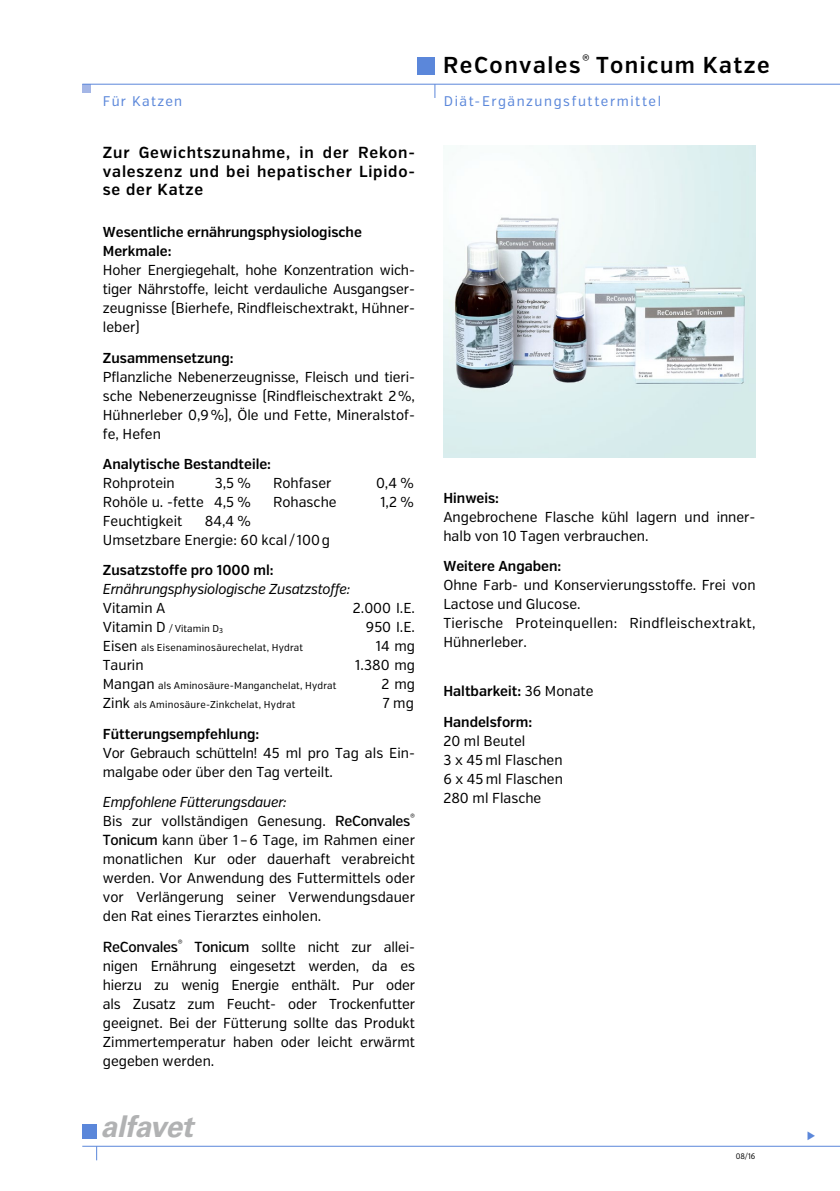
<style>
.page{position:relative;width:840px;height:1191px;background:#fff}
.page>*{position:absolute;margin:0;border:0;box-sizing:border-box;transform-origin:0 0}
.t1{font:italic 700 30px "Univers LT Std";letter-spacing:-.02em;color:#b1b2b3}
.t2{font:600 23px "Verb Cond";letter-spacing:.065em;color:#000}
.t3{font:600 16px/19px "Verb Cond";letter-spacing:.05em;color:#000;text-align:justify}
.t4{font:14.4px/19px "Verb Cond";color:#000}
.t5{font:600 14.4px/19px "Verb Cond";color:#000}
.t6{font:italic 14.4px "Verb Cond";letter-spacing:-.02em;color:#000}
.t7{font:14px "Verb Cond";letter-spacing:.11em;color:#5b87da}
.t8{font:14px "Verb Cond";letter-spacing:.09em;color:#5b87da}
.t9{font:10px "Verb Cond";letter-spacing:.025em;color:#000}
.t10{font:8px "Verb Cond";color:#000;scale:.95 1}
.s1{font-size:14.4px}
.s2{font-size:7px}
.s3{font-style:italic}
.s4{font-weight:500;font-size:14.6px}
.s5{font-weight:400}
</style>
<div class="page">
<img style="left:443px;top:145px;width:312px;height:312px">
<div style="left:82px;top:84px;width:8px;height:8px;background:#a4b6e6"></div>
<hr style="left:82px;top:84px;width:757px;height:1px;background:#5b87da">
<svg style="left:96px;top:1146px;width:1px;height:14px"></svg>
<div style="left:82px;top:1124px;width:15px;height:14px;background:#5b87da"></div>
<hr style="left:82px;top:1145px;width:757px;height:1px;background:#5b87da">
<div style="left:417px;top:57px;width:18px;height:18px;background:#5b87da"></div>
<svg style="left:434px;top:84px;width:1px;height:14px"></svg>
<p class="t8" style="left:103px;top:93px;width:81px">Für Katzen</p>
<p class="t3" style="left:103px;top:143px;width:313px">Zur Gewichtszunahme, in der Rekon&shy;valeszenz und bei hepatischer Lipido&shy;se der Katze</p>
<p class="t5" style="left:103px;top:223px;width:260px">Wesentliche ernährungsphysiologische<br>Merkmale:</p>
<p class="t4" style="left:103px;top:261px;width:313px;text-align:justify">Hoher Energiegehalt, hohe Konzentration wich&shy;tiger Nährstoffe, leicht verdauliche Ausgangser&shy;zeugnisse (Bierhefe, Rindfleischextrakt, Hühner&shy;leber)</p>
<p class="t5" style="left:103px;top:348px;width:132px">Zusammensetzung:</p>
<p class="t4" style="left:103px;top:367px;width:313px;text-align:justify">Pflanzliche Nebenerzeugnisse, Fleisch und tieri&shy;sche Nebenerzeugnisse (Rindfleischextrakt 2%, Hühnerleber 0,9%), Öle und Fette, Mineralstof&shy;fe, Hefen</p>
<p class="t5" style="left:103px;top:455px;width:170px">Analytische Bestandteile:</p>
<p class="t4" style="left:103px;top:474px;width:73px">Rohprotein</p>
<p class="t4" style="left:214px;top:474px;width:38px">3,5 %</p>
<p class="t4" style="left:273px;top:474px;width:60px">Rohfaser</p>
<p class="t4" style="left:376px;top:474px;width:39px">0,4 %</p>
<p class="t4" style="left:103px;top:493px;width:150px">Rohöle u. -fette 4,5 %</p>
<p class="t4" style="left:273px;top:493px;width:65px">Rohasche</p>
<p class="t4" style="left:380px;top:493px;width:35px">1,2 %</p>
<p class="t4" style="left:103px;top:512px;width:81px">Feuchtigkeit</p>
<p class="t4" style="left:103px;top:512px;width:228px;text-indent:102px">84,4 %<br>Umsetzbare Energie: 60 kcal / 100g</p>
<p class="t5" style="left:103px;top:561px;width:172px">Zusatzstoffe pro 1000 ml:</p>
<p class="t6" style="left:103px;top:581px;width:249px">Ernährungsphysiologische Zusatzstoffe:</p>
<p class="t4" style="left:103px;top:599px;width:64px">Vitamin A</p>
<p class="t4" style="left:353px;top:599px;width:63px">2.000 I.E.</p>
<p class="t9" style="left:103px;top:623px;width:122px"><span class="s1">Vitamin D</span> / Vitamin D<span class="s2">3</span></p>
<p class="t4" style="left:366px;top:618px;width:51px">950 I.E.</p>
<p class="t9" style="left:103px;top:642px;width:202px"><span class="s1">Eisen</span> als Eisenaminosäurechelat, Hydrat</p>
<p class="t4" style="left:375px;top:637px;width:41px">14 mg</p>
<p class="t4" style="left:103px;top:656px;width:42px">Taurin</p>
<p class="t4" style="left:355px;top:656px;width:61px">1.380 mg</p>
<p class="t9" style="left:103px;top:680px;width:235px"><span class="s1">Mangan</span> als Aminosäure-Manganchelat, Hydrat</p>
<p class="t4" style="left:381px;top:675px;width:35px">2 mg</p>
<p class="t9" style="left:103px;top:699px;width:194px"><span class="s1">Zink</span> als Aminosäure-Zinkchelat, Hydrat</p>
<p class="t4" style="left:382px;top:694px;width:33px">7 mg</p>
<p class="t5" style="left:103px;top:724px;width:158px">Fütterungsempfehlung:</p>
<p class="t4" style="left:103px;top:743px;width:313px">Vor Gebrauch schütteln! 45 ml pro Tag als Ein&shy;malgabe oder über den Tag verteilt.</p>
<p class="t4" style="left:103px;top:793px;width:313px"><span class="s3">Empfohlene Fütterungsdauer:<br></span>Bis zur vollständigen Genesung. <span class="s4">ReConvales</span><sup>® </sup><span class="s4">Tonicum</span> kann über 1–6 Tage, im Rahmen einer monatlichen Kur oder dauerhaft verabreicht werden. Vor Anwendung des Futtermittels oder vor Verlängerung seiner Verwendungsdauer den Rat eines Tierarztes einholen.</p>
<p class="t4" style="left:103px;top:937px;width:313px;text-align:justify"><span class="s4">ReConvales</span><sup>®</sup> <span class="s4">Tonicum</span> sollte nicht zur allei&shy;nigen Ernährung eingesetzt werden, da es hierzu zu wenig Energie enthält. Pur oder als Zusatz zum Feucht- oder Trockenfutter geeignet. Bei der Fütterung sollte das Produkt Zimmertemperatur haben oder leicht erwärmt gegeben werden.</p>
<h1 class="t1" style="left:101px;top:1108px;width:94px">alfavet</h1>
<h2 class="t2" style="left:443px;top:51px;width:328px">ReConvales<sup>®</sup> Tonicum Katze</h2>
<p class="t7" style="left:443px;top:93px;width:219px">Diät-Ergänzungsfuttermittel</p>
<p class="t5" style="left:443px;top:488px;width:57px">Hinweis:</p>
<p class="t4" style="left:443px;top:507px;width:313px">Angebrochene Flasche kühl lagern und inner&shy;halb von 10 Tagen verbrauchen.</p>
<p class="t5" style="left:443px;top:556px;width:119px">Weitere Angaben:</p>
<p class="t4" style="left:443px;top:575px;width:313px">Ohne Farb- und Konservierungsstoffe. Frei von Lactose und Glucose.<br>Tierische Proteinquellen: Rindfleischextrakt, Hühnerleber.</p>
<p class="t5" style="left:443px;top:676px;width:152px;line-height:30.4px">Haltbarkeit: <span class="s5">36 Monate<br></span>Handelsform:</p>
<p class="t4" style="left:443px;top:731px;width:121px">20 ml Beutel<br>3 x 45 ml Flaschen<br>6 x 45 ml Flaschen<br>280 ml Flasche</p>
<p class="t10" style="left:735px;top:1151px;width:22px">08/16</p>
</div>
